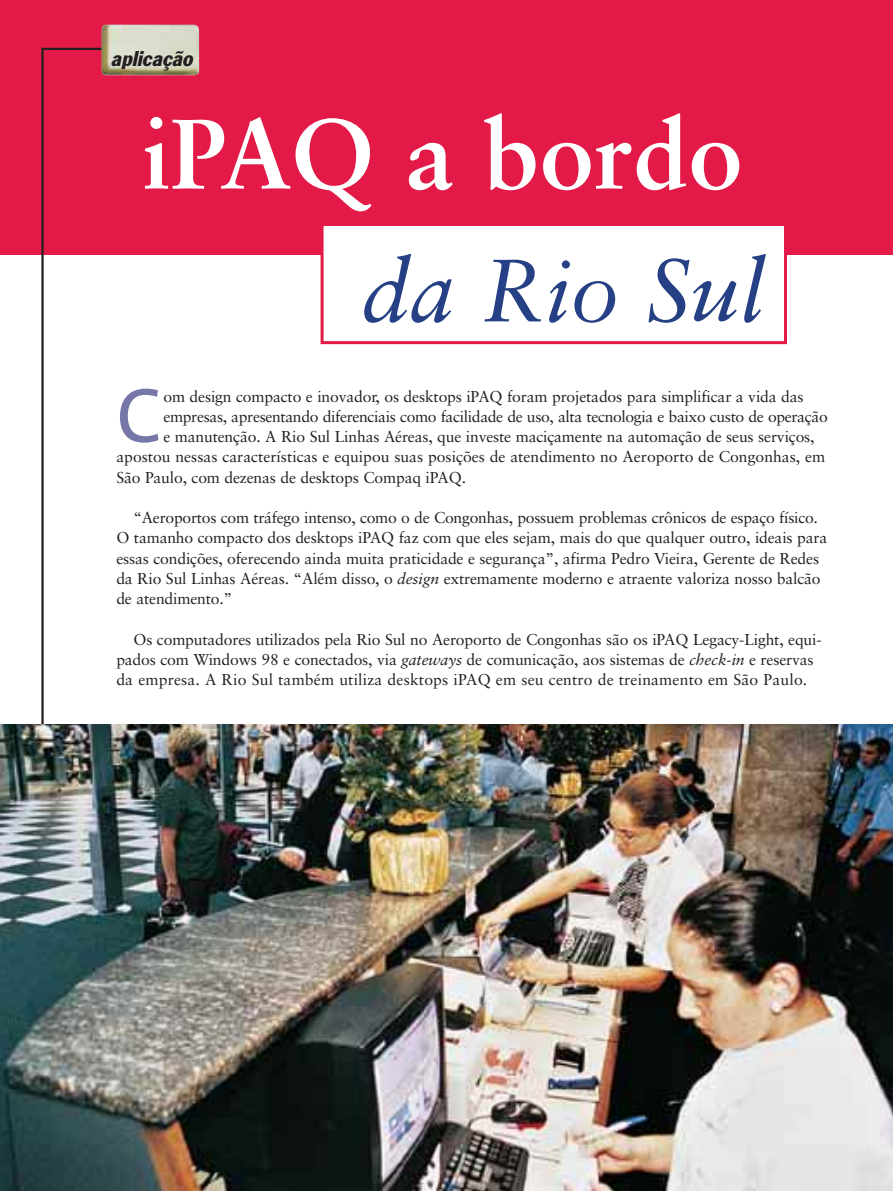
<style>
.page{position:relative;width:893px;height:1191px;background:#fff}
.page>*{position:absolute;margin:0;border:0;box-sizing:border-box;transform-origin:0 0}
.t1{font:700 99px "Sabon";color:#fff}
.t2{font:italic 88.5px "Sabon";color:#264085}
.t3{font:78.45px "The Sans";color:#7677a8}
.t4{font:italic condensed 21px "Franklin Gothic";color:#231f20}
.t5{font:15.75px/20.2px "Sabon";letter-spacing:-.01em;color:#231f20}
.s1{font-style:italic}
</style>
<div class="page">
<div style="left:0;top:0;width:892px;height:255px;background:#e31a47"></div>
<hr style="left:43px;top:48px;width:123px;height:2px;background:#231f20">
<hr style="left:41px;top:48px;width:3px;height:1100px;background:#231f20">
<img style="left:101px;top:25px;width:98px;height:50px">
<div style="left:322px;top:224px;width:463px;height:119px;background:#fff"></div>
<div style="left:320px;top:223px;width:467px;height:121px;border:3px solid #e31a47"></div>
<img style="left:0;top:724px;width:892px;height:467px">
<h3 class="t4" style="left:111px;top:51px;width:87px">aplicação</h3>
<h1 class="t1" style="left:143px;top:113px;width:601px">iPAQ a bordo</h1>
<h2 class="t2" style="left:361px;top:254px;width:405px">da Rio Sul</h2>
<h3 class="t3" style="left:116px;top:387px;width:47px">C</h3>
<p class="t5" style="left:163px;top:387px;width:641px">om design compacto e inovador, os desktops iPAQ foram projetados para simplificar a vida das</p>
<p class="t5" style="left:163px;top:408px;width:665px">empresas, apresentando diferenciais como facilidade de uso, alta tecnologia e baixo custo de operação</p>
<p class="t5" style="left:163px;top:428px;width:652px">e manutenção. A Rio Sul Linhas Aéreas, que investe maciçamente na automação de seus serviços,</p>
<p class="t5" style="left:116px;top:448px;width:710px">apostou nessas características e equipou suas posições de atendimento no Aeroporto de Congonhas, em</p>
<p class="t5" style="left:116px;top:468px;width:351px">São Paulo, com dezenas de desktops Compaq iPAQ.</p>
<p class="t5" style="left:116px;top:509px;width:712px;text-indent:17px">“Aeroportos com tráfego intenso, como o de Congonhas, possuem problemas crônicos de espaço físico.<br>O tamanho compacto dos desktops iPAQ faz com que eles sejam, mais do que qualquer outro, ideais para essas condições, oferecendo ainda muita praticidade e segurança”, afirma Pedro Vieira, Gerente de Redes da Rio Sul Linhas Aéreas. “Além disso, o <span class="s1">design</span> extremamente moderno e atraente valoriza nosso balcão de atendimento.”</p>
<p class="t5" style="left:116px;top:630px;width:706px;text-indent:17px">Os computadores utilizados pela Rio Sul no Aeroporto de Congonhas são os iPAQ Legacy-Light, equi&shy;pados com Windows 98 e conectados, via <span class="s1">gateways</span> de comunicação, aos sistemas de <span class="s1">check-in</span> e reservas da empresa. A Rio Sul também utiliza desktops iPAQ em seu centro de treinamento em São Paulo.</p>
</div>
